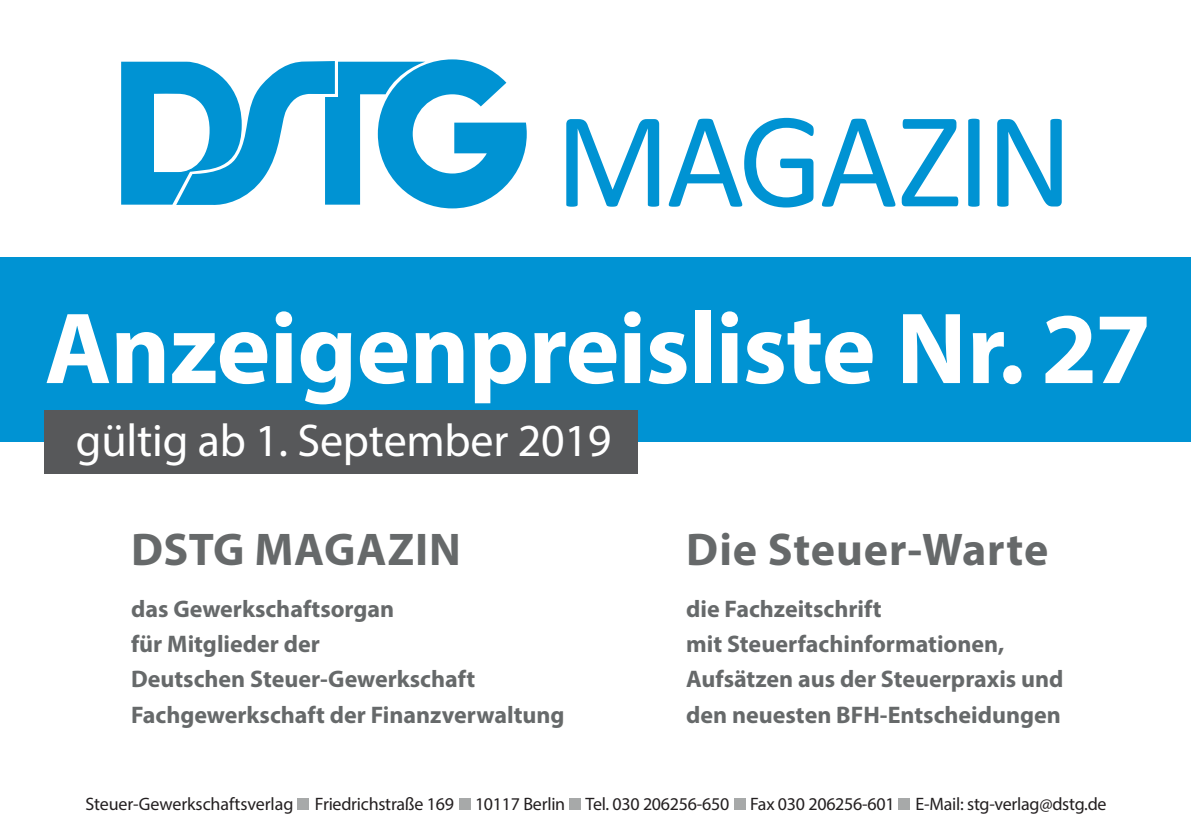
<style>
.page{position:relative;width:1191px;height:840px;background:#fff}
.page>*{position:absolute;margin:0;border:0;box-sizing:border-box;transform-origin:0 0}
.t1{font:700 102px "Myriad Pro";letter-spacing:-.01em;color:#fff}
.t2{font:700 46px "Myriad Pro";letter-spacing:.02em;color:#66696a}
.t3{font:46px "Myriad Pro";letter-spacing:-.005em;color:#fff}
.t4{font:700 24px/35px "Myriad Pro";color:#66696a}
.t5{font:18px "Myriad Pro";letter-spacing:-.015em;color:#231f20}
</style>
<div class="page">
<svg style="left:566px;top:118px;width:495px;height:89px"></svg>
<svg style="left:121px;top:59px;width:406px;height:149px"></svg>
<div style="left:297px;top:797px;width:12px;height:12px;background:#a7a9a9"></div>
<div style="left:459px;top:797px;width:12px;height:12px;background:#a7a9a9"></div>
<div style="left:569px;top:797px;width:12px;height:12px;background:#a7a9a9"></div>
<div style="left:734px;top:797px;width:11px;height:12px;background:#a7a9a9"></div>
<div style="left:898px;top:797px;width:12px;height:12px;background:#a7a9a9"></div>
<div style="left:0;top:257px;width:1191px;height:184px;background:#0093d3"></div>
<div style="left:45px;top:410px;width:593px;height:63px;background:#57585a"></div>
<p class="t1" style="left:45px;top:282px;width:1108px">Anzeigenpreisliste Nr. 27</p>
<p class="t3" style="left:76px;top:412px;width:537px">gültig ab 1. September 2019</p>
<p class="t2" style="left:131px;top:519px;width:331px">DSTG MAGAZIN</p>
<p class="t4" style="left:131px;top:590px;width:265px">das Gewerkschaftsorgan für Mitglieder der</p>
<p class="t4" style="left:131px;top:660px;width:435px">Deutschen Steuer-Gewerkschaft<br>Fachgewerkschaft der Finanzverwaltung</p>
<p class="t2" style="left:686px;top:519px;width:364px">Die Steuer-Warte</p>
<p class="t4" style="left:686px;top:590px;width:197px">die Fachzeitschrift</p>
<p class="t4" style="left:686px;top:625px;width:320px">mit Steuerfachinformationen,</p>
<p class="t4" style="left:686px;top:660px;width:379px">Aufsätzen aus der Steuerpraxis und</p>
<p class="t4" style="left:686px;top:695px;width:376px">den neuesten BFH-Entscheidungen</p>
<p class="t5" style="left:85px;top:792px;width:1022px">Steuer-Gewerkschaftsverlag Friedrichstraße 169 10117 Berlin Tel. 030 206256-650 Fax 030 206256-601 E-Mail: stg-verlag@dstg.de</p>
</div>
